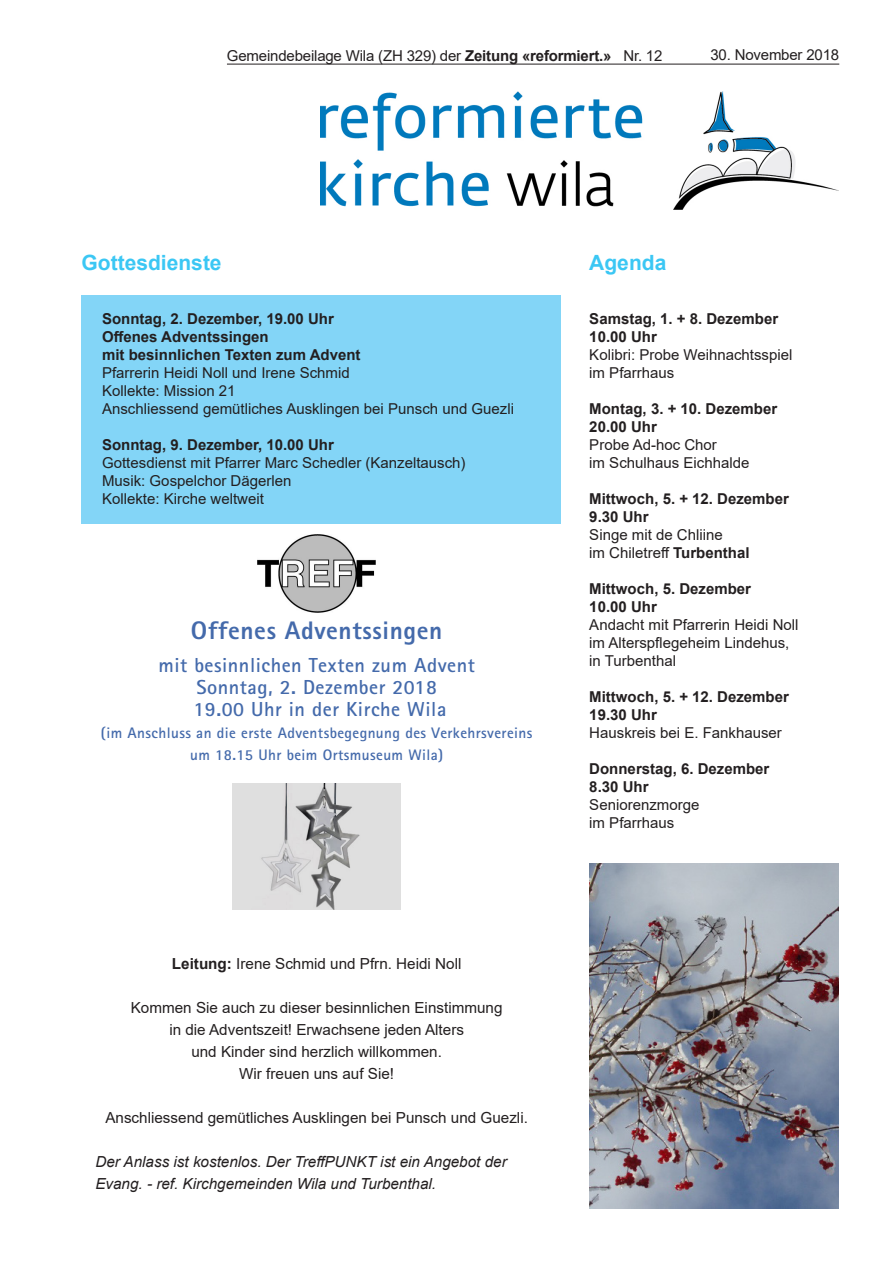
<style>
.page{position:relative;width:893px;height:1263px;background:#fff}
.page>*{position:absolute;margin:0;border:0;box-sizing:border-box;transform-origin:0 0}
.t1{font:800 25.35px "Agfa Rotis Sans Serif";letter-spacing:.025em;color:#446aab}
.t2{font:700 21px "Arial";color:#3bc7f4}
.t3{font:700 20.25px/22px "Agfa Rotis Sans Serif";letter-spacing:.025em;color:#446aab;text-align:center}
.t4{font:15.3px/22px "Arial";color:#231f20;text-align:center}
.t5{font:italic 15.3px/22px "Arial";color:#231f20}
.t6{font:700 15.3px/22px "Agfa Rotis Sans Serif";letter-spacing:.025em;color:#446aab;text-align:center}
.Standard__Web{font:15px "Arial";color:#231f20}
.t7{font:700 15px "Arial";color:#231f20}
.s1{font-weight:700}
</style>
<div class="page">
<hr style="left:227px;top:64px;width:612px;height:1px;background:#231f20">
<div style="left:81px;top:295px;width:480px;height:229px;background:#83d5f7"></div>
<img style="left:321px;top:92px;width:517px;height:118px">
<img style="left:258px;top:534px;width:117px;height:78px">
<img style="left:233px;top:783px;width:168px;height:126px">
<img style="left:589px;top:864px;width:250px;height:345px">
<p class="Standard__Web" style="left:227px;top:45px;width:437px">Gemeindebeilage Wila (ZH 329) der <span class="s1">Zeitung «reformiert.»</span> Nr. 12</p>
<p class="Standard__Web" style="left:710px;top:45px;width:130px">30. November 2018</p>
<p class="t2" style="left:82px;top:248px;width:142px">Gottesdienste</p>
<p class="t7" style="left:102px;top:308px;width:233px">Sonntag, 2. Dezember, 19.00 Uhr</p>
<p class="t7" style="left:102px;top:326px;width:168px">Offenes Adventssingen</p>
<p class="t7" style="left:102px;top:344px;width:260px">mit besinnlichen Texten zum Advent</p>
<p class="Standard__Web" style="left:102px;top:362px;width:249px">Pfarrerin Heidi Noll und Irene Schmid</p>
<p class="Standard__Web" style="left:102px;top:380px;width:135px">Kollekte: Mission 21</p>
<p class="Standard__Web" style="left:102px;top:398px;width:413px">Anschliessend gemütliches Ausklingen bei Punsch und Guezli</p>
<p class="t7" style="left:102px;top:434px;width:233px">Sonntag, 9. Dezember, 10.00 Uhr</p>
<p class="Standard__Web" style="left:102px;top:452px;width:365px">Gottesdienst mit Pfarrer Marc Schedler (Kanzeltausch)</p>
<p class="Standard__Web" style="left:102px;top:470px;width:191px">Musik: Gospelchor Dägerlen</p>
<p class="Standard__Web" style="left:102px;top:488px;width:163px">Kollekte: Kirche weltweit</p>
<p class="t1" style="left:191px;top:614px;width:253px">Offenes Adventssingen</p>
<p class="t3" style="left:158px;top:653px;width:318px">mit besinnlichen Texten zum Advent<br>Sonntag, 2. Dezember 2018<br>19.00 Uhr in der Kirche Wila</p>
<p class="t6" style="left:101px;top:721px;width:433px">(im Anschluss an die erste Adventsbegegnung des Verkehrsvereins um 18.15 Uhr beim Ortsmuseum Wila)</p>
<p class="t4" style="left:172px;top:952px;width:291px"><span class="s1">Leitung:</span> Irene Schmid und Pfrn. Heidi Noll</p>
<p class="t4" style="left:131px;top:996px;width:373px">Kommen Sie auch zu dieser besinnlichen Einstimmung in die Adventszeit! Erwachsene jeden Alters<br>und Kinder sind herzlich willkommen.<br>Wir freuen uns auf Sie!</p>
<p class="t4" style="left:105px;top:1106px;width:424px">Anschliessend gemütliches Ausklingen bei Punsch und Guezli.</p>
<p class="t5" style="left:95px;top:1150px;width:413px">Der Anlass ist kostenlos. Der TreffPUNKT ist ein Angebot der<br>Evang. - ref. Kirchgemeinden Wila und Turbenthal.</p>
<p class="t2" style="left:589px;top:248px;width:79px">Agenda</p>
<p class="t7" style="left:589px;top:308px;width:190px">Samstag, 1. + 8. Dezember</p>
<p class="t7" style="left:589px;top:326px;width:69px">10.00 Uhr</p>
<p class="Standard__Web" style="left:589px;top:344px;width:205px">Kolibri: Probe Weihnachtsspiel</p>
<p class="Standard__Web" style="left:589px;top:362px;width:87px">im Pfarrhaus</p>
<p class="t7" style="left:589px;top:398px;width:189px">Montag, 3. + 10. Dezember</p>
<p class="t7" style="left:589px;top:416px;width:69px">20.00 Uhr</p>
<p class="Standard__Web" style="left:589px;top:434px;width:129px">Probe Ad-hoc Chor</p>
<p class="Standard__Web" style="left:589px;top:452px;width:162px">im Schulhaus Eichhalde</p>
<p class="t7" style="left:589px;top:488px;width:201px">Mittwoch, 5. + 12. Dezember</p>
<p class="t7" style="left:589px;top:506px;width:61px">9.30 Uhr</p>
<p class="Standard__Web" style="left:589px;top:524px;width:135px">Singe mit de Chliine</p>
<p class="Standard__Web" style="left:589px;top:542px;width:162px">im Chiletreff <span class="s1">Turbenthal</span></p>
<p class="t7" style="left:589px;top:578px;width:163px">Mittwoch, 5. Dezember</p>
<p class="t7" style="left:589px;top:596px;width:69px">10.00 Uhr</p>
<p class="Standard__Web" style="left:589px;top:614px;width:211px">Andacht mit Pfarrerin Heidi Noll</p>
<p class="Standard__Web" style="left:589px;top:632px;width:202px">im Alterspflegeheim Lindehus,</p>
<p class="Standard__Web" style="left:589px;top:650px;width:88px">in Turbenthal</p>
<p class="t7" style="left:589px;top:686px;width:201px">Mittwoch, 5. + 12. Dezember</p>
<p class="t7" style="left:589px;top:704px;width:69px">19.30 Uhr</p>
<p class="Standard__Web" style="left:589px;top:722px;width:194px">Hauskreis bei E. Fankhauser</p>
<p class="t7" style="left:589px;top:758px;width:182px">Donnerstag, 6. Dezember</p>
<p class="t7" style="left:589px;top:776px;width:61px">8.30 Uhr</p>
<p class="Standard__Web" style="left:589px;top:794px;width:112px">Seniorenzmorge</p>
<p class="Standard__Web" style="left:589px;top:812px;width:87px">im Pfarrhaus</p>
</div>
